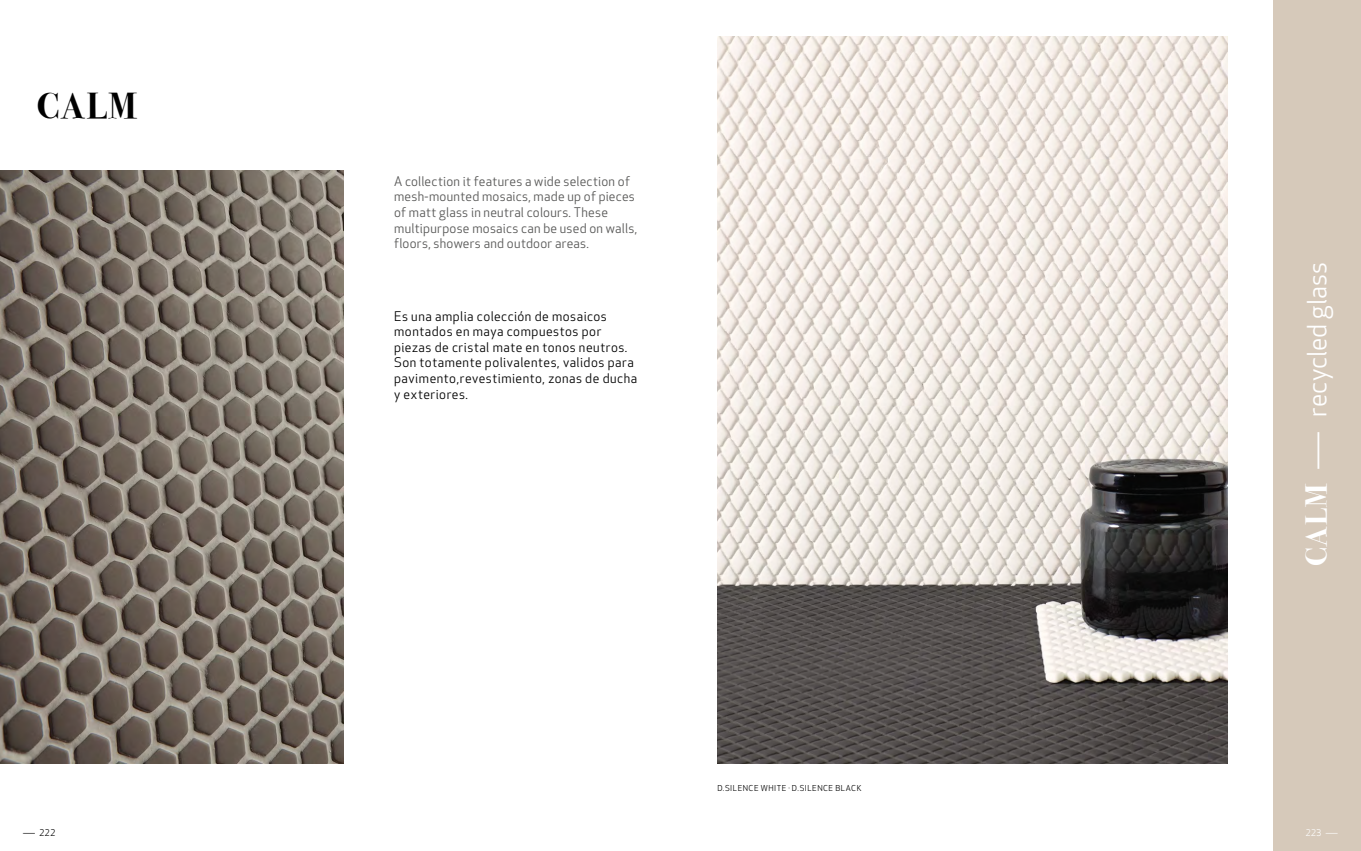
<style>
.page{position:relative;width:1361px;height:851px;background:#fff}
.page>*{position:absolute;margin:0;border:0;box-sizing:border-box;transform-origin:0 0}
.t1{font:700 36px "Bodoni Svty Two ITCTT";color:#000}
.t2{font:26px "Apex New";color:#fff}
.t3{font:13px/15.6px "Apex New";letter-spacing:.04em;color:#000}
.t4{font:13px/15.6px "Apex New";letter-spacing:.02em;color:#575756}
.t5{font:9px "Apex New";color:#000;scale:.94 1}
.t6{font:9px "Apex New";color:#fff;scale:.94 1}
.t7{font:8px "Apex New";letter-spacing:.06em;color:#000}
.s1{font-family:"Bodoni Svty Two ITCTT";font-weight:700;font-size:30px}
</style>
<div class="page">
<div style="left:1273px;top:0;width:88px;height:850px;background:#d6c9ba"></div>
<img style="left:0;top:170px;width:343px;height:593px">
<img style="left:717px;top:37px;width:510px;height:726px">
<h1 class="t1" style="left:37px;top:76px;width:102px">CALM</h1>
<p class="t4" style="left:394px;top:173px;width:245px">A collection it features a wide selection of mesh-mounted mosaics, made up of pieces of matt glass in neutral colours. These multipurpose mosaics can be used on walls, floors, showers and outdoor areas.</p>
<p class="t3" style="left:394px;top:308px;width:245px">Es una amplia colección de mosaicos montados en maya compuestos por piezas de cristal mate en tonos neutros.<br>Son totamente polivalentes, validos para pavimento,revestimiento, zonas de ducha y exteriores.</p>
<p class="t7" style="left:717px;top:783px;width:146px">D.SILENCE WHITE · D.SILENCE BLACK</p>
<h2 class="t2" style="left:1300px;top:566px;width:305px;rotate:-90deg"><span class="s1">CALM</span> ― recycled glass</h2>
<p class="t5" style="left:23px;top:826px;width:36px">― 222</p>
<p class="t6" style="left:1305px;top:826px;width:36px">223 ―</p>
</div>
